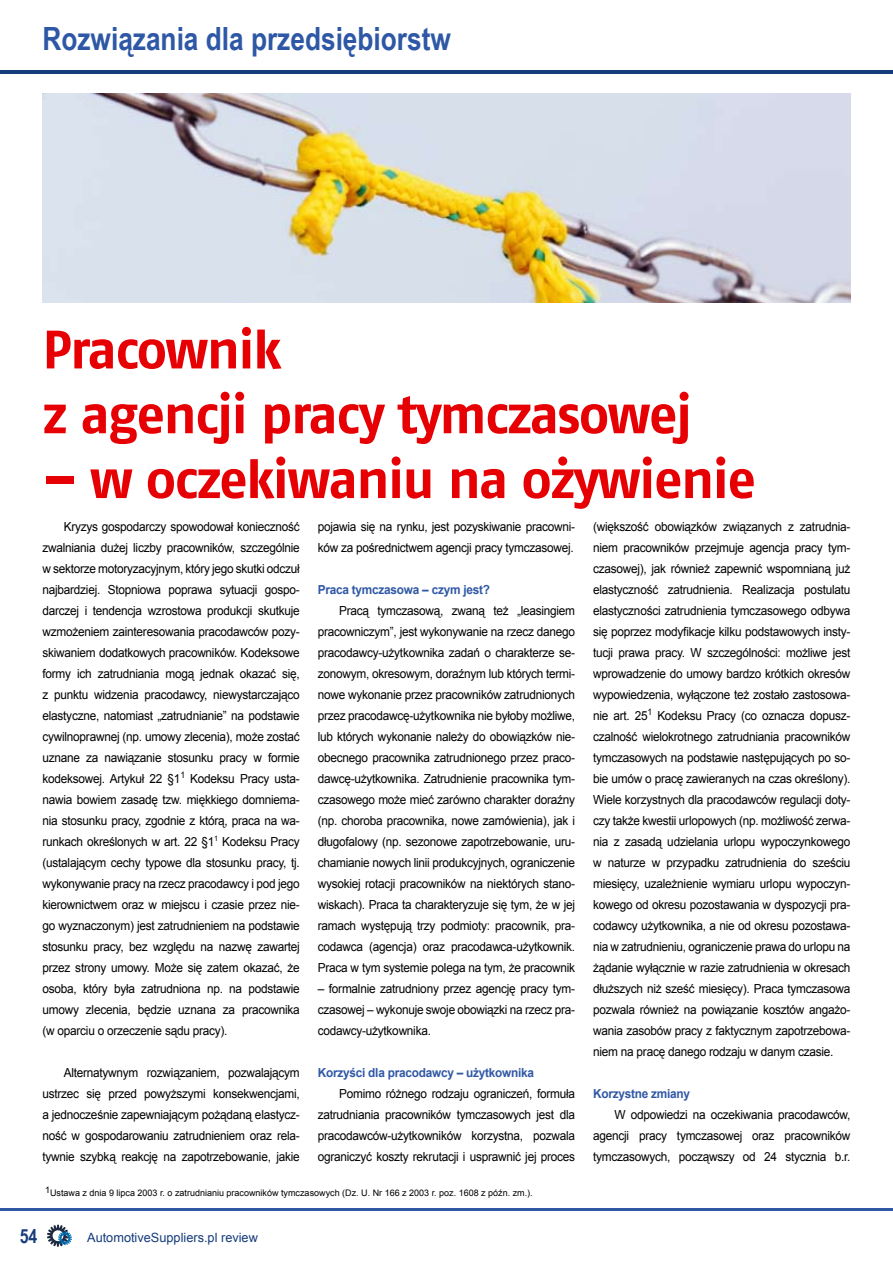
<style>
.page{position:relative;width:893px;height:1263px;background:#fff}
.page>*{position:absolute;margin:0;border:0;box-sizing:border-box;transform-origin:0 0}
.t1{font:700 54px/64.8px "Fago Pro";letter-spacing:-.03em;color:#e60004}
.t2{font:700 31.95px "Arial Narrow";color:#2e58a6}
.t3{font:700 19.5px "Arial Narrow";color:#163c7b}
.t4{font:12.75px "Arial";color:#163c7b}
.t5{font:12.45px/21px "Arial";letter-spacing:-.02em;color:#000;text-align:justify;scale:.95 1}
.t6{font:700 12.45px "Arial";letter-spacing:-.02em;color:#3058a5;scale:.95 1}
.t7{font:9px "Arial";color:#000}
</style>
<div class="page">
<svg style="left:47px;top:1225px;width:25px;height:22px"></svg>
<hr style="left:0;top:71px;width:893px;height:3px;background:#163c7b">
<hr style="left:0;top:1209px;width:893px;height:2px;background:#3058a5">
<img style="left:43px;top:94px;width:807px;height:209px">
<h2 class="t2" style="left:43px;top:15px;width:410px">Rozwiązania dla przedsiębiorstw</h2>
<h1 class="t1" style="left:43px;top:316px;width:651px">Pracownik<br>z agencji pracy tymczasowej</h1>
<h1 class="t1" style="left:43px;top:446px;width:715px">– w oczekiwaniu na ożywienie</h1>
<p class="t5" style="left:43px;top:516px;width:272px;text-indent:21px">Kryzys gospodarczy spowodował konieczność zwalniania dużej liczby pracowników, szczególnie w sektorze motoryzacyjnym, który jego skutki odczuł najbardziej. Stopniowa poprawa sytuacji gospo&shy;darczej i tendencja wzrostowa produkcji skutkuje wzmożeniem zainteresowania pracodawców pozy&shy;skiwaniem dodatkowych pracowników. Kodeksowe formy ich zatrudniania mogą jednak okazać się, z punktu widzenia pracodawcy, niewystarczająco elastyczne, natomiast „zatrudnianie” na podstawie cywilnoprawnej (np. umowy zlecenia), może zostać uznane za nawiązanie stosunku pracy w formie kodeksowej. Artykuł 22 §1<sup>1</sup> Kodeksu Pracy usta&shy;nawia bowiem zasadę tzw. miękkiego domniema&shy;nia stosunku pracy, zgodnie z którą, praca na wa&shy;runkach określonych w art. 22 §1<sup>1</sup> Kodeksu Pracy (ustalającym cechy typowe dla stosunku pracy, tj. wykonywanie pracy na rzecz pracodawcy i pod jego kierownictwem oraz w miejscu i czasie przez nie&shy;go wyznaczonym) jest zatrudnieniem na podstawie stosunku pracy, bez względu na nazwę zawartej przez strony umowy. Może się zatem okazać, że osoba, który była zatrudniona np. na podstawie umowy zlecenia, będzie uznana za pracownika (w oparciu o orzeczenie sądu pracy).</p>
<p class="t5" style="left:43px;top:1062px;width:272px;text-indent:21px">Alternatywnym rozwiązaniem, pozwalającym ustrzec się przed powyższymi konsekwencjami, a jednocześnie zapewniającym pożądaną elastycz&shy;ność w gospodarowaniu zatrudnieniem oraz rela&shy;tywnie szybką reakcję na zapotrzebowanie, jakie</p>
<p class="t5" style="left:318px;top:516px;width:272px">pojawia się na rynku, jest pozyskiwanie pracowni&shy;ków za pośrednictwem agencji pracy tymczasowej.</p>
<p class="t6" style="left:318px;top:581px;width:183px">Praca tymczasowa – czym jest?</p>
<p class="t5" style="left:318px;top:600px;width:272px;text-indent:21px">Pracą tymczasową, zwaną też „leasingiem pracowniczym”, jest wykonywanie na rzecz danego pracodawcy-użytkownika zadań o charakterze se&shy;zonowym, okresowym, doraźnym lub których termi&shy;nowe wykonanie przez pracowników zatrudnionych przez pracodawcę-użytkownika nie byłoby możliwe, lub których wykonanie należy do obowiązków nie&shy;obecnego pracownika zatrudnionego przez praco&shy;dawcę-użytkownika. Zatrudnienie pracownika tym&shy;czasowego może mieć zarówno charakter doraźny (np. choroba pracownika, nowe zamówienia), jak i długofalowy (np. sezonowe zapotrzebowanie, uru&shy;chamianie nowych linii produkcyjnych, ograniczenie wysokiej rotacji pracowników na niektórych stano&shy;wiskach). Praca ta charakteryzuje się tym, że w jej ramach występują trzy podmioty: pracownik, pra&shy;codawca (agencja) oraz pracodawca-użytkownik.<br>Praca w tym systemie polega na tym, że pracownik</p>
<p class="t5" style="left:318px;top:978px;width:272px">– formalnie zatrudniony przez agencję pracy tym&shy;czasowej – wykonuje swoje obowiązki na rzecz pra&shy;codawcy-użytkownika.</p>
<p class="t6" style="left:318px;top:1064px;width:229px">Korzyści dla pracodawcy – użytkownika</p>
<p class="t5" style="left:318px;top:1083px;width:272px;text-indent:21px">Pomimo różnego rodzaju ograniczeń, formuła zatrudniania pracowników tymczasowych jest dla pracodawców-użytkowników korzystna, pozwala ograniczyć koszty rekrutacji i usprawnić jej proces</p>
<p class="t7" style="left:45px;top:1187px;width:489px">1Ustawa z dnia 9 lipca 2003 r. o zatrudnianiu pracowników tymczasowych (Dz. U. Nr 166 z 2003 r. poz. 1608 z późn. zm.).</p>
<h3 class="t3" style="left:20px;top:1221px;width:19px">54</h3>
<p class="t4" style="left:87px;top:1229px;width:172px">AutomotiveSuppliers.pl review</p>
<p class="t5" style="left:593px;top:516px;width:272px">(większość obowiązków związanych z zatrudnia&shy;niem pracowników przejmuje agencja pracy tym&shy;czasowej), jak również zapewnić wspomnianą już elastyczność zatrudnienia. Realizacja postulatu elastyczności zatrudnienia tymczasowego odbywa się poprzez modyfikacje kilku podstawowych insty&shy;tucji prawa pracy. W szczególności: możliwe jest wprowadzenie do umowy bardzo krótkich okresów wypowiedzenia, wyłączone też zostało zastosowa&shy;nie art. 25<sup>1</sup> Kodeksu Pracy (co oznacza dopusz&shy;czalność wielokrotnego zatrudniania pracowników tymczasowych na podstawie następujących po so&shy;bie umów o pracę zawieranych na czas określony).<br>Wiele korzystnych dla pracodawców regulacji doty&shy;czy także kwestii urlopowych (np. możliwość zerwa&shy;nia z zasadą udzielania urlopu wypoczynkowego w naturze w przypadku zatrudnienia do sześciu miesięcy, uzależnienie wymiaru urlopu wypoczyn&shy;kowego od okresu pozostawania w dyspozycji pra&shy;codawcy użytkownika, a nie od okresu pozostawa&shy;nia w zatrudnieniu, ograniczenie prawa do urlopu na żądanie wyłącznie w razie zatrudnienia w okresach dłuższych niż sześć miesięcy). Praca tymczasowa pozwala również na powiązanie kosztów angażo&shy;wania zasobów pracy z faktycznym zapotrzebowa&shy;niem na pracę danego rodzaju w danym czasie.</p>
<p class="t6" style="left:593px;top:1085px;width:104px">Korzystne zmiany</p>
<p class="t5" style="left:593px;top:1104px;width:272px;text-indent:21px">W odpowiedzi na oczekiwania pracodawców, agencji pracy tymczasowej oraz pracowników tymczasowych, począwszy od 24 stycznia b.r.</p>
</div>
